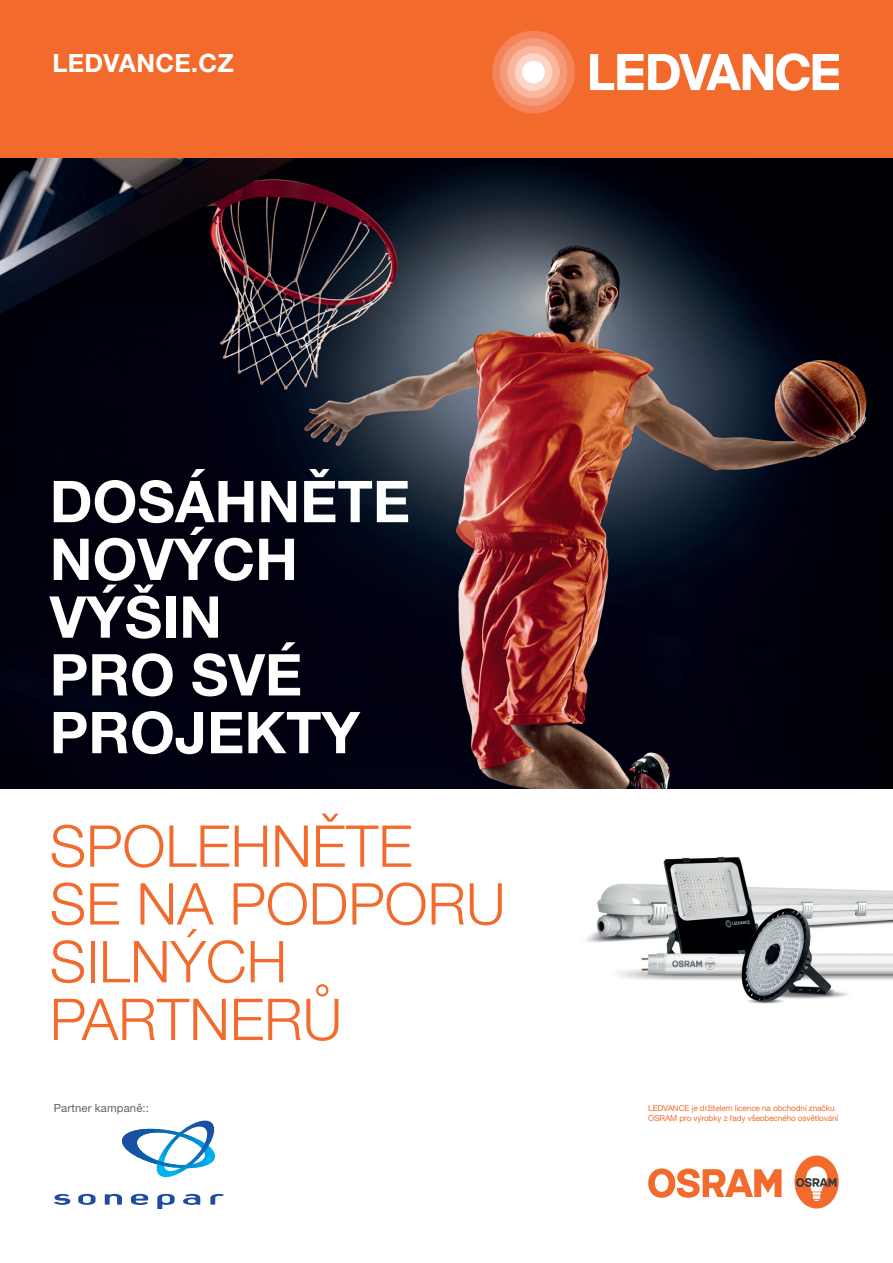
<style>
.page{position:relative;width:893px;height:1263px;background:#fff}
.page>*{position:absolute;margin:0;border:0;box-sizing:border-box;transform-origin:0 0}
.t1{font:300 57.75px/57.8px "Helvetica Neue LT Pro";color:#f26b2d}
.t2{font:700 57.75px/57.8px "Helvetica Neue LT Pro";color:#fff}
.t3{font:700 25.2px "Helvetica Neue LT Pro";letter-spacing:.015em;color:#fff}
.t4{font:11.25px "Helvetica Neue LT Pro";letter-spacing:.015em;color:#5e6266}
.t5{font:8.25px/10.4px "Helvetica Neue LT Pro";letter-spacing:-.01em;color:#f26b2d}
</style>
<div class="page">
<img style="left:0;top:158px;width:893px;height:631px">
<div style="left:0;top:0;width:893px;height:158px;background:#f26b2d"></div>
<svg style="left:590px;top:53px;width:249px;height:38px"></svg>
<div style="left:492px;top:31px;width:83px;height:82px;background:#f5845b;border-radius:50%"></div>
<div style="left:500px;top:38px;width:67px;height:68px;background:#f69b7a;border-radius:50%"></div>
<div style="left:507px;top:46px;width:53px;height:52px;background:#fab79e;border-radius:50%"></div>
<div style="left:515px;top:53px;width:37px;height:38px;background:#fcd6c6;border-radius:50%"></div>
<div style="left:522px;top:61px;width:23px;height:22px;background:#fff;border-radius:50%"></div>
<div style="left:794px;top:1155px;width:45px;height:53px;background:#f26b2d;border-radius:50%"></div>
<svg style="left:648px;top:1168px;width:133px;height:30px"></svg>
<svg style="left:796px;top:1166px;width:40px;height:35px"></svg>
<svg style="left:78px;top:1194px;width:18px;height:11px"></svg>
<svg style="left:105px;top:1194px;width:17px;height:11px"></svg>
<svg style="left:131px;top:1194px;width:17px;height:11px"></svg>
<svg style="left:157px;top:1194px;width:18px;height:15px"></svg>
<svg style="left:183px;top:1194px;width:17px;height:11px"></svg>
<svg style="left:210px;top:1194px;width:14px;height:10px"></svg>
<svg style="left:54px;top:1194px;width:16px;height:11px"></svg>
<svg style="left:122px;top:1120px;width:94px;height:58px"></svg>
<img style="left:585px;top:856px;width:308px;height:148px">
<h2 class="t3" style="left:53px;top:47px;width:183px">LEDVANCE.CZ</h2>
<h1 class="t2" style="left:50px;top:471px;width:362px">DOSÁHNĚTE<br>NOVÝCH<br>VÝŠIN<br>PRO SVÉ<br>PROJEKTY</h1>
<h1 class="t1" style="left:50px;top:816px;width:457px">SPOLEHNĚTE<br>SE NA PODPORU<br>SILNÝCH<br>PARTNERŮ</h1>
<h3 class="t4" style="left:54px;top:1101px;width:97px">Partner kampaně::</h3>
<p class="t5" style="left:648px;top:1103px;width:192px">LEDVANCE je držitelem licence na obchodní značku<br>OSRAM pro výrobky z řady všeobecného osvětlování</p>
</div>
